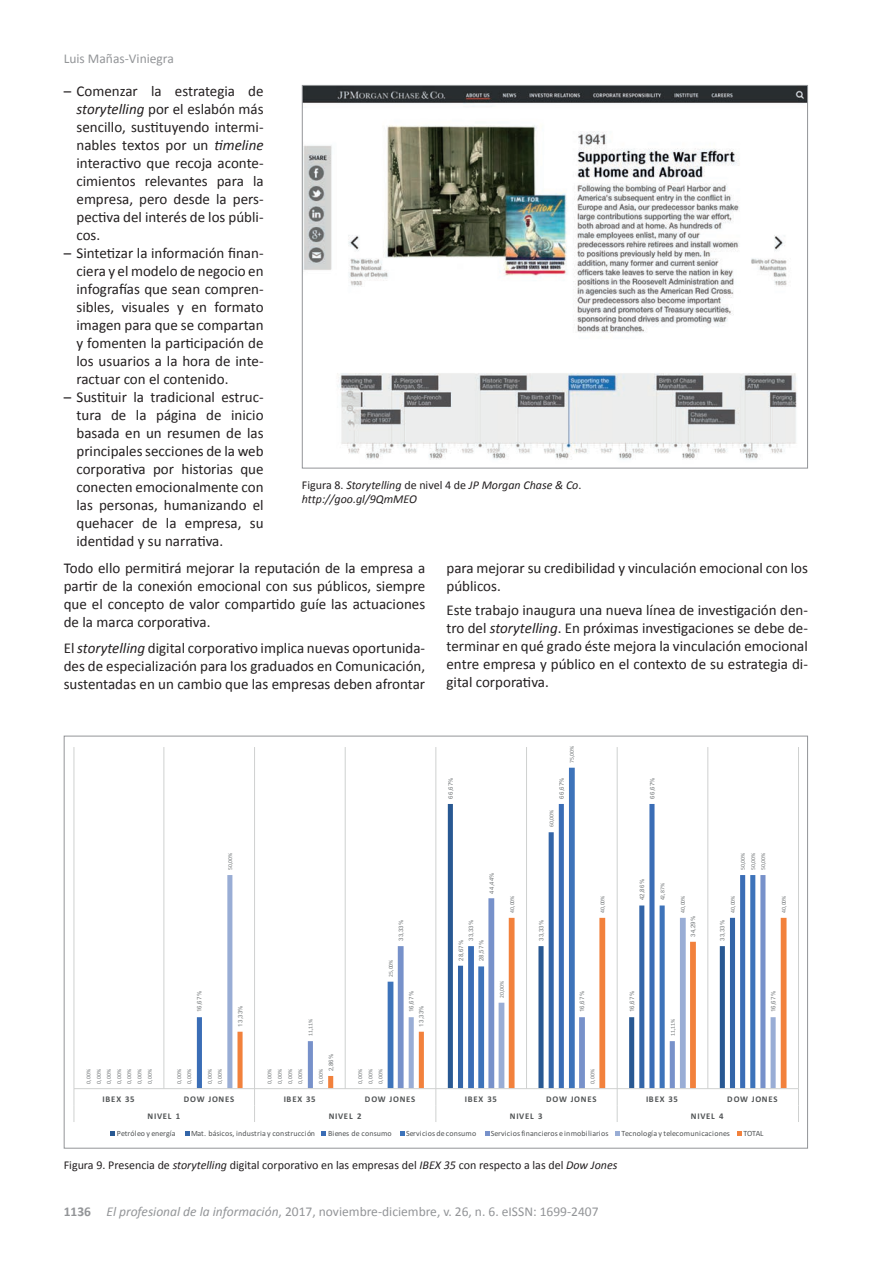
<style>
.page{position:relative;width:893px;height:1263px;background:#fff}
.page>*{position:absolute;margin:0;border:0;box-sizing:border-box;transform-origin:0 0}
.t1{font:15px/18px "Calibri";color:#231f20;text-align:justify}
.t2{font:13.5px "Calibri";color:#939598}
.t3{font:12px "Calibri";color:#231f20}
.t4{font:italic 12px/14.4px "Calibri";color:#231f20}
.t5{font:700 8.7px "Calibri";letter-spacing:.09em;color:#515455}
.t6{font:7.95px "Calibri";letter-spacing:.02em;color:#515455}
.t7{font:5.85px "Calibri";letter-spacing:-.005em;color:#74787a}
.t8{font:5.85px "Mangal";letter-spacing:.05em;color:#74787a}
.s1{font-style:italic}
.s2{font-style:normal}
.s3{font-weight:700}
</style>
<div class="page">
<img style="left:304px;top:87px;width:502px;height:373px">
<hr style="left:74px;top:747px;width:1px;height:342px;background:#cfd1d0">
<hr style="left:164px;top:747px;width:1px;height:342px;background:#cfd1d0">
<hr style="left:254px;top:747px;width:1px;height:342px;background:#cfd1d0">
<hr style="left:345px;top:747px;width:1px;height:342px;background:#cfd1d0">
<hr style="left:435px;top:747px;width:1px;height:342px;background:#cfd1d0">
<hr style="left:526px;top:747px;width:1px;height:342px;background:#cfd1d0">
<hr style="left:617px;top:747px;width:1px;height:342px;background:#cfd1d0">
<hr style="left:707px;top:747px;width:1px;height:342px;background:#cfd1d0">
<hr style="left:798px;top:747px;width:1px;height:342px;background:#cfd1d0">
<svg style="left:435px;top:768px;width:274px;height:107px"></svg>
<svg style="left:227px;top:875px;width:539px;height:213px"></svg>
<svg style="left:237px;top:918px;width:549px;height:170px"></svg>
<hr style="left:74px;top:1088px;width:724px;height:1px;background:#cfd1d0">
<svg style="left:74px;top:1089px;width:1px;height:33px"></svg>
<svg style="left:254px;top:1089px;width:1px;height:33px"></svg>
<svg style="left:435px;top:1089px;width:1px;height:33px"></svg>
<svg style="left:617px;top:1089px;width:1px;height:33px"></svg>
<svg style="left:798px;top:1089px;width:1px;height:33px"></svg>
<svg style="left:111px;top:1131px;width:4px;height:4px"></svg>
<svg style="left:185px;top:1131px;width:5px;height:4px"></svg>
<svg style="left:322px;top:1131px;width:4px;height:4px"></svg>
<svg style="left:400px;top:1131px;width:4px;height:4px"></svg>
<svg style="left:485px;top:1131px;width:4px;height:4px"></svg>
<svg style="left:615px;top:1131px;width:5px;height:4px"></svg>
<svg style="left:737px;top:1131px;width:5px;height:4px"></svg>
<p class="t2" style="left:64px;top:50px;width:112px">Luis Mañas-Viniegra</p>
<p class="t1" style="left:77px;top:82px;width:189px;text-indent:-13px">– Comenzar la estrategia de <span class="s1">storytelling</span> por el eslabón más sencillo, sustituyendo intermi&shy;nables textos por un <span class="s1">timeline </span>interactivo que recoja aconte&shy;cimientos relevantes para la empresa, pero desde la pers&shy;pectiva del interés de los públi&shy;cos.</p>
<p class="t1" style="left:77px;top:244px;width:189px;text-indent:-13px">– Sintetizar la información finan&shy;ciera y el modelo de negocio en infografías que sean compren&shy;sibles, visuales y en formato imagen para que se compartan y fomenten la participación de los usuarios a la hora de inte&shy;ractuar con el contenido.</p>
<p class="t1" style="left:77px;top:388px;width:189px;text-indent:-13px">– Sustituir la tradicional estruc&shy;tura de la página de inicio basada en un resumen de las principales secciones de la web corporativa por historias que conecten emocionalmente con las personas, humanizando el quehacer de la empresa, su identidad y su narrativa.</p>
<p class="t1" style="left:64px;top:559px;width:363px">Todo ello permitirá mejorar la reputación de la empresa a partir de la conexión emocional con sus públicos, siempre que el concepto de valor compartido guíe las actuaciones de la marca corporativa.</p>
<p class="t1" style="left:64px;top:639px;width:363px">El <span class="s1">storytelling</span> digital corporativo implica nuevas oportunida&shy;des de especialización para los graduados en Comunicación, sustentadas en un cambio que las empresas deben afrontar</p>
<p class="t4" style="left:302px;top:477px;width:281px"><span class="s2">Figura 8.</span> Storytelling <span class="s2">de nivel 4 de</span> JP Morgan Chase &amp; Co<span class="s2">. </span>http://goo.gl/9QmMEO</p>
<p class="t1" style="left:446px;top:559px;width:363px">para mejorar su credibilidad y vinculación emocional con los públicos.</p>
<p class="t1" style="left:446px;top:601px;width:363px">Este trabajo inaugura una nueva línea de investigación den&shy;tro del <span class="s1">storytelling</span>. En próximas investigaciones se debe de&shy;terminar en qué grado éste mejora la vinculación emocional entre empresa y público en el contexto de su estrategia di&shy;gital corporativa.</p>
<p class="t7" style="left:568px;top:763px;width:19px;rotate:-90deg">75,00%</p>
<p class="t8" style="left:447px;top:799px;width:23px;rotate:-90deg">66,67%</p>
<p class="t8" style="left:558px;top:799px;width:23px;rotate:-90deg">66,67%</p>
<p class="t8" style="left:649px;top:799px;width:23px;rotate:-90deg">66,67%</p>
<p class="t7" style="left:547px;top:827px;width:19px;rotate:-90deg">60,00%</p>
<p class="t7" style="left:226px;top:870px;width:19px;rotate:-90deg">50,00%</p>
<p class="t7" style="left:749px;top:870px;width:19px;rotate:-90deg">50,00%</p>
<p class="t7" style="left:759px;top:870px;width:19px;rotate:-90deg">50,00%</p>
<p class="t7" style="left:739px;top:870px;width:19px;rotate:-90deg">50,00%</p>
<p class="t8" style="left:488px;top:894px;width:23px;rotate:-90deg">44,44%</p>
<p class="t7" style="left:508px;top:913px;width:19px;rotate:-90deg">40,00%</p>
<p class="t7" style="left:599px;top:913px;width:19px;rotate:-90deg">40,00%</p>
<p class="t8" style="left:639px;top:900px;width:23px;rotate:-90deg">42,86%</p>
<p class="t7" style="left:658px;top:900px;width:19px;rotate:-90deg">42,87%</p>
<p class="t7" style="left:679px;top:913px;width:19px;rotate:-90deg">40,00%</p>
<p class="t7" style="left:729px;top:913px;width:19px;rotate:-90deg">40,00%</p>
<p class="t7" style="left:780px;top:913px;width:19px;rotate:-90deg">40,00%</p>
<p class="t8" style="left:398px;top:941px;width:23px;rotate:-90deg">33,33%</p>
<p class="t7" style="left:387px;top:977px;width:19px;rotate:-90deg">25,00%</p>
<p class="t8" style="left:468px;top:941px;width:23px;rotate:-90deg">33,33%</p>
<p class="t8" style="left:458px;top:961px;width:23px;rotate:-90deg">28,67%</p>
<p class="t8" style="left:478px;top:961px;width:23px;rotate:-90deg">28,57%</p>
<p class="t8" style="left:538px;top:941px;width:23px;rotate:-90deg">33,33%</p>
<p class="t8" style="left:690px;top:937px;width:23px;rotate:-90deg">34,29%</p>
<p class="t8" style="left:719px;top:941px;width:23px;rotate:-90deg">33,33%</p>
<p class="t8" style="left:196px;top:1012px;width:23px;rotate:-90deg">16,67%</p>
<p class="t8" style="left:237px;top:1026px;width:23px;rotate:-90deg">13,33%</p>
<p class="t7" style="left:306px;top:1036px;width:19px;rotate:-90deg">11,11%</p>
<p class="t8" style="left:408px;top:1012px;width:23px;rotate:-90deg">16,67%</p>
<p class="t8" style="left:418px;top:1026px;width:23px;rotate:-90deg">13,33%</p>
<p class="t7" style="left:498px;top:998px;width:19px;rotate:-90deg">20,00%</p>
<p class="t8" style="left:579px;top:1012px;width:23px;rotate:-90deg">16,67%</p>
<p class="t8" style="left:629px;top:1012px;width:23px;rotate:-90deg">16,67%</p>
<p class="t7" style="left:669px;top:1036px;width:19px;rotate:-90deg">11,11%</p>
<p class="t8" style="left:770px;top:1012px;width:23px;rotate:-90deg">16,67%</p>
<p class="t8" style="left:328px;top:1071px;width:19px;rotate:-90deg">2,86%</p>
<p class="t7" style="left:125px;top:1083px;width:16px;rotate:-90deg">0,00%</p>
<p class="t7" style="left:216px;top:1083px;width:16px;rotate:-90deg">0,00%</p>
<p class="t7" style="left:136px;top:1083px;width:16px;rotate:-90deg">0,00%</p>
<p class="t7" style="left:146px;top:1083px;width:16px;rotate:-90deg">0,00%</p>
<p class="t7" style="left:317px;top:1083px;width:16px;rotate:-90deg">0,00%</p>
<p class="t7" style="left:115px;top:1083px;width:16px;rotate:-90deg">0,00%</p>
<p class="t7" style="left:206px;top:1083px;width:16px;rotate:-90deg">0,00%</p>
<p class="t7" style="left:296px;top:1083px;width:16px;rotate:-90deg">0,00%</p>
<p class="t7" style="left:84px;top:1083px;width:16px;rotate:-90deg">0,00%</p>
<p class="t7" style="left:175px;top:1083px;width:16px;rotate:-90deg">0,00%</p>
<p class="t7" style="left:266px;top:1083px;width:16px;rotate:-90deg">0,00%</p>
<p class="t7" style="left:356px;top:1083px;width:16px;rotate:-90deg">0,00%</p>
<p class="t7" style="left:95px;top:1083px;width:16px;rotate:-90deg">0,00%</p>
<p class="t7" style="left:185px;top:1083px;width:16px;rotate:-90deg">0,00%</p>
<p class="t7" style="left:276px;top:1083px;width:16px;rotate:-90deg">0,00%</p>
<p class="t7" style="left:366px;top:1083px;width:16px;rotate:-90deg">0,00%</p>
<p class="t7" style="left:105px;top:1083px;width:16px;rotate:-90deg">0,00%</p>
<p class="t7" style="left:286px;top:1083px;width:16px;rotate:-90deg">0,00%</p>
<p class="t7" style="left:377px;top:1083px;width:16px;rotate:-90deg">0,00%</p>
<p class="t7" style="left:588px;top:1083px;width:16px;rotate:-90deg">0,00%</p>
<p class="t5" style="left:103px;top:1093px;width:33px">IBEX 35</p>
<p class="t5" style="left:184px;top:1093px;width:52px">DOW JONES</p>
<p class="t5" style="left:284px;top:1093px;width:33px">IBEX 35</p>
<p class="t5" style="left:365px;top:1093px;width:52px">DOW JONES</p>
<p class="t5" style="left:465px;top:1093px;width:33px">IBEX 35</p>
<p class="t5" style="left:546px;top:1093px;width:52px">DOW JONES</p>
<p class="t5" style="left:646px;top:1093px;width:33px">IBEX 35</p>
<p class="t5" style="left:727px;top:1093px;width:52px">DOW JONES</p>
<p class="t5" style="left:148px;top:1110px;width:34px">NIVEL 1</p>
<p class="t5" style="left:329px;top:1110px;width:34px">NIVEL 2</p>
<p class="t5" style="left:510px;top:1110px;width:34px">NIVEL 3</p>
<p class="t5" style="left:691px;top:1110px;width:34px">NIVEL 4</p>
<p class="t6" style="left:117px;top:1128px;width:60px">Petróleo y energía</p>
<p class="t6" style="left:191px;top:1128px;width:125px">Mat. básicos, industria y construcción</p>
<p class="t6" style="left:328px;top:1128px;width:65px">Bienes de consumo</p>
<p class="t6" style="left:406px;top:1128px;width:72px">Servicios de consumo</p>
<p class="t6" style="left:491px;top:1128px;width:119px">Servicios financieros e inmobiliarios</p>
<p class="t6" style="left:622px;top:1128px;width:110px">Tecnología y telecomunicaciones</p>
<p class="t6" style="left:743px;top:1128px;width:22px">TOTAL</p>
<p class="t3" style="left:64px;top:1157px;width:555px">Figura 9. Presencia de <span class="s1">storytelling</span> digital corporativo en las empresas del <span class="s1">IBEX 35</span> con respecto a las del <span class="s1">Dow Jones</span></p>
<p class="t2" style="left:64px;top:1203px;width:536px"><span class="s3">1136</span> <span class="s1">El profesional de la información</span>, 2017, noviembre-diciembre, v. 26, n. 6. eISSN: 1699-2407</p>
</div>
